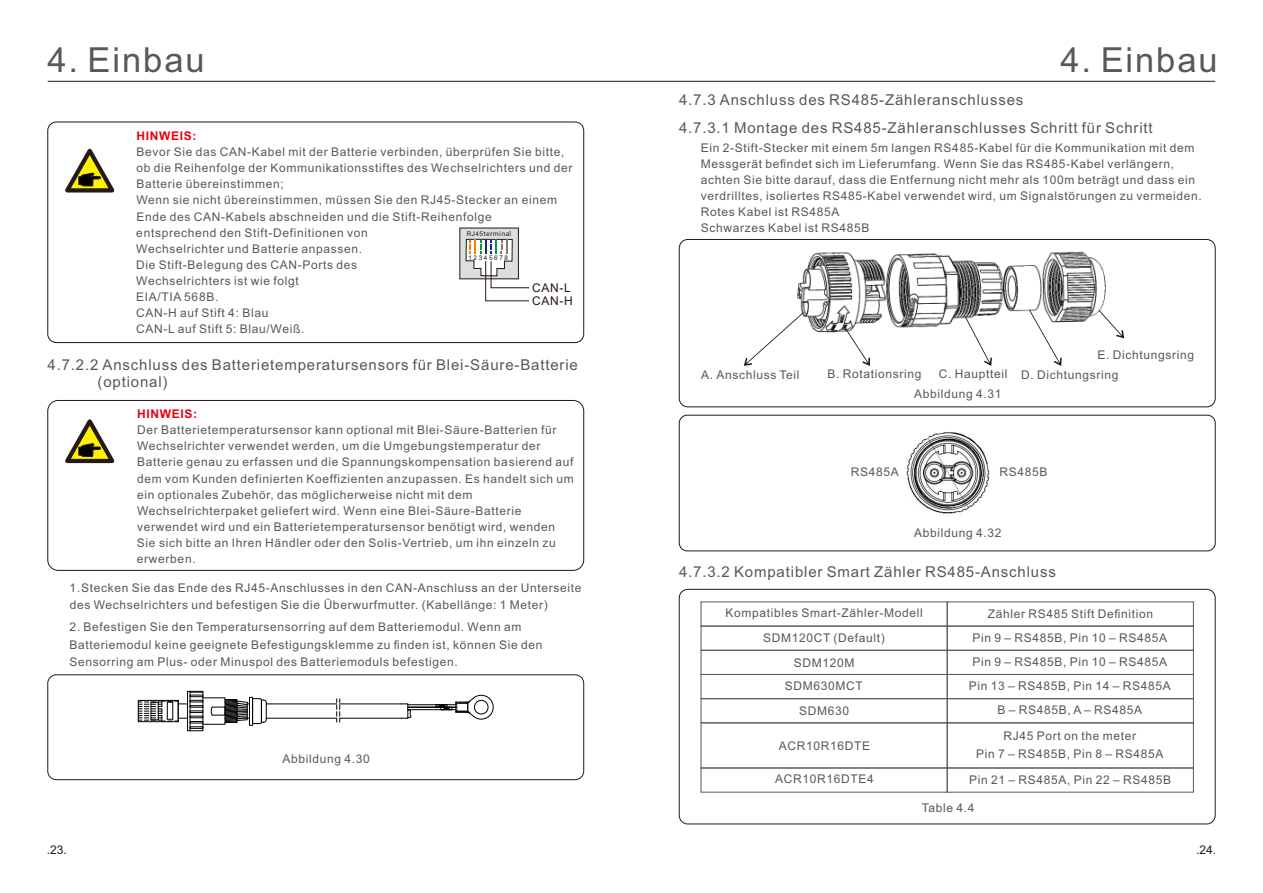
<style>
.page{position:relative;width:1263px;height:893px;background:#fff}
.page>*{position:absolute;margin:0;border:0;box-sizing:border-box;transform-origin:0 0}
.t1{font:34.5px "Arial";letter-spacing:.055em;color:#595857}
.t2{font:15px/16.8px "Arial";letter-spacing:.055em;color:#595857}
.t3{font:12px/16px "Arial";letter-spacing:.055em;color:#595857}
.t4{font:12px/13.2px "Arial";letter-spacing:.055em;color:#231916}
.t5{font:700 12px "Arial";letter-spacing:.055em;color:#e60013}
.t6{font:6.45px "Microsoft Ya Hei";letter-spacing:.06em;color:#231916}
.t7{font:6.45px "Arial";letter-spacing:.25em;color:#231916}
.s1{font-family:"Arial"}
</style>
<div class="page">
<div style="left:679px;top:589px;width:536px;height:235px;border:1px solid #231916;border-radius:9px"></div>
<hr style="left:48px;top:81px;width:1167px;height:1px;background:#231916">
<svg style="left:65px;top:419px;width:50px;height:45px"></svg>
<div style="left:47px;top:400px;width:537px;height:171px;border:1px solid #231916;border-radius:11px"></div>
<hr style="left:266px;top:704px;width:71px;height:1px;background:#000">
<hr style="left:340px;top:704px;width:62px;height:1px;background:#000">
<hr style="left:266px;top:718px;width:71px;height:1px;background:#000">
<hr style="left:340px;top:718px;width:62px;height:1px;background:#000">
<div style="left:187px;top:691px;width:16px;height:40px;border:1px solid #000"></div>
<div style="left:203px;top:697px;width:22px;height:28px;border:1px solid #000"></div>
<div style="left:249px;top:697px;width:4px;height:29px;border:1px solid #000"></div>
<hr style="left:190px;top:691px;width:1px;height:40px;background:#000">
<svg style="left:138px;top:692px;width:65px;height:37px"></svg>
<svg style="left:211px;top:698px;width:56px;height:26px"></svg>
<svg style="left:336px;top:699px;width:4px;height:23px"></svg>
<svg style="left:402px;top:695px;width:92px;height:25px"></svg>
<div style="left:47px;top:674px;width:537px;height:106px;border:1px solid #231916;border-radius:9px"></div>
<div style="left:701px;top:626px;width:247px;height:25px;border:1px solid #595857"></div>
<div style="left:701px;top:650px;width:247px;height:25px;border:1px solid #595857"></div>
<div style="left:701px;top:674px;width:247px;height:25px;border:1px solid #595857"></div>
<div style="left:701px;top:698px;width:247px;height:25px;border:1px solid #595857"></div>
<div style="left:701px;top:722px;width:247px;height:46px;border:1px solid #595857"></div>
<div style="left:701px;top:767px;width:247px;height:26px;border:1px solid #595857"></div>
<div style="left:947px;top:626px;width:247px;height:25px;border:1px solid #595857"></div>
<div style="left:947px;top:650px;width:247px;height:25px;border:1px solid #595857"></div>
<div style="left:947px;top:674px;width:247px;height:25px;border:1px solid #595857"></div>
<div style="left:947px;top:698px;width:247px;height:25px;border:1px solid #595857"></div>
<div style="left:947px;top:722px;width:247px;height:46px;border:1px solid #595857"></div>
<div style="left:947px;top:767px;width:247px;height:26px;border:1px solid #595857"></div>
<svg style="left:65px;top:148px;width:50px;height:45px"></svg>
<div style="left:47px;top:122px;width:537px;height:221px;border:1px solid #231916;border-radius:9px"></div>
<div style="left:460px;top:228px;width:59px;height:51px;background:#dddede"></div>
<svg style="left:466px;top:239px;width:64px;height:63px"></svg>
<div style="left:679px;top:239px;width:536px;height:168px;border:1px solid #231916;border-radius:9px"></div>
<img style="left:797px;top:251px;width:309px;height:82px">
<svg style="left:744px;top:312px;width:60px;height:54px"></svg>
<svg style="left:965px;top:316px;width:27px;height:50px"></svg>
<svg style="left:843px;top:324px;width:27px;height:42px"></svg>
<svg style="left:1029px;top:310px;width:33px;height:56px"></svg>
<svg style="left:1099px;top:310px;width:25px;height:28px"></svg>
<div style="left:679px;top:415px;width:536px;height:136px;border:1px solid #231916;border-radius:8px"></div>
<img style="left:906px;top:432px;width:84px;height:82px">
<h1 class="t1" style="left:47px;top:38px;width:159px">4. Einbau</h1>
<h1 class="t1" style="left:1060px;top:38px;width:159px">4. Einbau</h1>
<p class="t5" style="left:136px;top:128px;width:61px">HINWEIS:</p>
<p class="t3" style="left:136px;top:144px;width:438px">Bevor Sie das CAN-Kabel mit der Batterie verbinden, überprüfen Sie bitte, ob die Reihenfolge der Kommunikationsstiftes des Wechselrichters und der Batterie übereinstimmen;<br>Wenn sie nicht übereinstimmen, müssen Sie den RJ45-Stecker an einem Ende des CAN-Kabels abschneiden und die Stift-Reihenfolge entsprechend den Stift-Definitionen von<br>Wechselrichter und Batterie anpassen.<br>Die Stift-Belegung des CAN-Ports des<br>Wechselrichters ist wie folgt<br>EIA/TIA 568B.<br>CAN-H auf Stift 4: Blau<br>CAN-L auf Stift 5: Blau/Weiß.</p>
<p class="t6" style="left:467px;top:230px;width:46px"><span class="s1">RJ45</span>terminal</p>
<p class="t7" style="left:468px;top:253px;width:41px">12345678</p>
<p class="t4" style="left:532px;top:281px;width:42px">CAN-L<br>CAN-H</p>
<p class="t2" style="left:98px;top:357px;width:482px;text-indent:-50px">4.7.2.2 Anschluss des Batterietemperatursensors für Blei-Säure-Batterie (optional)</p>
<p class="t5" style="left:137px;top:406px;width:61px">HINWEIS:</p>
<p class="t3" style="left:137px;top:422px;width:438px">Der Batterietemperatursensor kann optional mit Blei-Säure-Batterien für Wechselrichter verwendet werden, um die Umgebungstemperatur der Batterie genau zu erfassen und die Spannungskompensation basierend auf dem vom Kunden definierten Koeffizienten anzupassen. Es handelt sich um ein optionales Zubehör, das möglicherweise nicht mit dem Wechselrichterpaket geliefert wird. Wenn eine Blei-Säure-Batterie verwendet wird und ein Batterietemperatursensor benötigt wird, wenden Sie sich bitte an Ihren Händler oder den Solis-Vertrieb, um ihn einzeln zu erwerben.</p>
<p class="t3" style="left:69px;top:579px;width:513px;line-height:17.4px">1.Stecken Sie das Ende des RJ45-Anschlusses in den CAN-Anschluss an der Unterseite des Wechselrichters und befestigen Sie die Überwurfmutter. (Kabellänge: 1 Meter)</p>
<p class="t3" style="left:69px;top:618px;width:475px;line-height:17.4px">2. Befestigen Sie den Temperatursensorring auf dem Batteriemodul. Wenn am<br>Batteriemodul keine geeignete Befestigungsklemme zu finden ist, können Sie den<br>Sensorring am Plus- oder Minuspol des Batteriemoduls befestigen.</p>
<p class="t4" style="left:47px;top:843px;width:22px">.23.</p>
<p class="t3" style="left:282px;top:751px;width:89px">Abbildung 4.30</p>
<p class="t2" style="left:679px;top:86px;width:475px;line-height:27.6px">4.7.3 Anschluss des RS485-Zähleranschlusses<br>4.7.3.1 Montage des RS485-Zähleranschlusses Schritt für Schritt</p>
<p class="t3" style="left:701px;top:140px;width:502px">Ein 2-Stift-Stecker mit einem 5m langen RS485-Kabel für die Kommunikation mit dem Messgerät befindet sich im Lieferumfang. Wenn Sie das RS485-Kabel verlängern, achten Sie bitte darauf, dass die Entfernung nicht mehr als 100m beträgt und dass ein verdrilltes, isoliertes RS485-Kabel verwendet wird, um Signalstörungen zu vermeiden.<br>Rotes Kabel ist RS485A<br>Schwarzes Kabel ist RS485B</p>
<p class="t3" style="left:1097px;top:347px;width:98px">E. Dichtungsring</p>
<p class="t3" style="left:701px;top:367px;width:100px">A. Anschluss Teil</p>
<p class="t3" style="left:828px;top:366px;width:96px">B. Rotationsring</p>
<p class="t3" style="left:939px;top:367px;width:181px">C. Hauptteil D. Dichtungsring</p>
<p class="t3" style="left:914px;top:386px;width:89px">Abbildung 4.31</p>
<p class="t3" style="left:851px;top:464px;width:50px">RS485A</p>
<p class="t3" style="left:999px;top:464px;width:50px">RS485B</p>
<p class="t3" style="left:914px;top:525px;width:89px">Abbildung 4.32</p>
<p class="t2" style="left:679px;top:563px;width:378px">4.7.3.2 Kompatibler Smart Zähler RS485-Anschluss</p>
<p class="t3" style="left:725px;top:600px;width:199px;line-height:25.2px;text-align:center">Kompatibles Smart-Zähler-Modell<br>SDM120CT (Default)</p>
<p class="t3" style="left:988px;top:606px;width:167px">Zähler RS485 Stift Definition</p>
<p class="t3" style="left:969px;top:625px;width:204px;line-height:24.2px;text-align:center">Pin 9 – RS485B, Pin 10 – RS485A<br>Pin 9 – RS485B, Pin 10 – RS485A<br>Pin 13 – RS485B, Pin 14 – RS485A<br>B – RS485B, A – RS485A</p>
<p class="t3" style="left:976px;top:727px;width:189px;line-height:17.4px;text-align:center">RJ45 Port on the meter<br>Pin 7 – RS485B, Pin 8 – RS485A</p>
<p class="t3" style="left:969px;top:771px;width:204px">Pin 21 – RS485A, Pin 22 – RS485B</p>
<p class="t3" style="left:785px;top:651px;width:80px;line-height:23px;text-align:center">SDM120M<br>SDM630MCT</p>
<p class="t3" style="left:799px;top:703px;width:52px">SDM630</p>
<p class="t3" style="left:779px;top:738px;width:93px">ACR10R16DTE</p>
<p class="t3" style="left:775px;top:771px;width:100px">ACR10R16DTE4</p>
<p class="t3" style="left:922px;top:800px;width:54px">Table 4.4</p>
<p class="t4" style="left:1196px;top:843px;width:22px">.24.</p>
</div>
